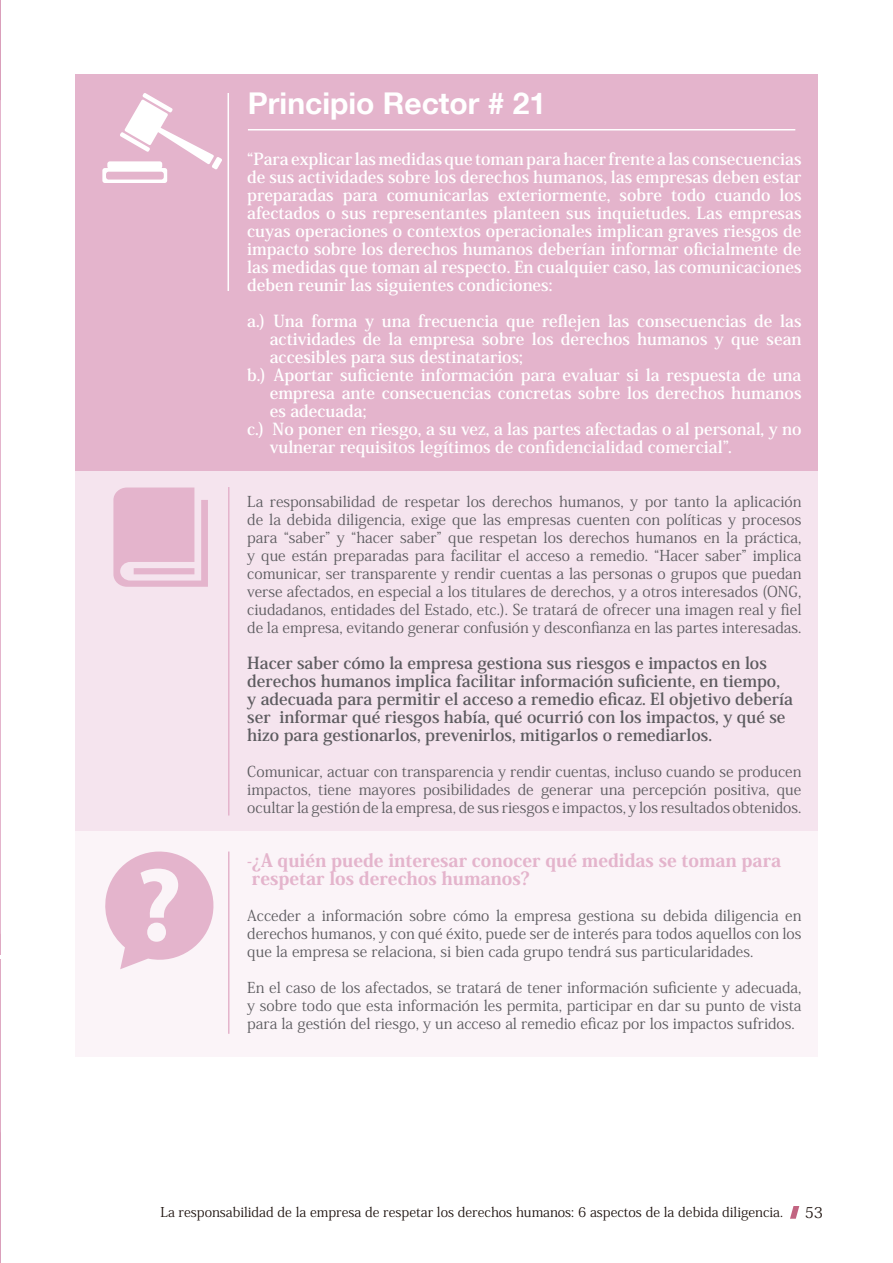
<style>
.page{position:relative;width:893px;height:1263px;background:#fff}
.page>*{position:absolute;margin:0;border:0;box-sizing:border-box;transform-origin:0 0}
.t1{font:700 30px "Helvetica Neue LT";color:#fff}
.t2{font:800 18px/18px "Koz Min Pro";color:#e4b4cc}
.t3{font:700 16.5px/18px "Koz Min Pro";color:#fff;text-align:justify}
.t4{font:700 16.5px/18px "Koz Min Pro";color:#5c5b5f}
.t5{font:15px/18px "Koz Min Pro";color:#5c5b5f;text-align:justify}
.t6{font:15px "Koz Min Pro";color:#1f1410}
.t7{font:13.5px "Koz Min Pro";color:#1f1410}
</style>
<div class="page">
<svg style="left:0;top:0;width:1px;height:1263px"></svg>
<div style="left:75px;top:468px;width:743px;height:363px;background:#f5e4ee"></div>
<div style="left:75px;top:831px;width:743px;height:225px;background:#fbf4f8"></div>
<div style="left:75px;top:75px;width:743px;height:396px;background:#e4b4cc"></div>
<hr style="left:248px;top:129px;width:547px;height:1px;background:#fff">
<svg style="left:102px;top:93px;width:120px;height:90px"></svg>
<hr style="left:228px;top:93px;width:1px;height:198px;background:#fff">
<hr style="left:228px;top:487px;width:2px;height:329px;background:#e4b4cc">
<svg style="left:113px;top:488px;width:95px;height:99px"></svg>
<hr style="left:228px;top:852px;width:2px;height:182px;background:#e4b4cc">
<svg style="left:105px;top:851px;width:109px;height:118px"></svg>
<svg style="left:790px;top:1206px;width:9px;height:13px"></svg>
<h1 class="t1" style="left:248px;top:85px;width:300px">Principio Rector # 21</h1>
<p class="t3" style="left:247px;top:149px;width:556px">“Para explicar las medidas que toman para hacer frente a las consecuencias de sus actividades sobre los derechos humanos, las empresas deben estar preparadas para comunicarlas exteriormente, sobre todo cuando los afectados o sus representantes planteen sus inquietudes. Las empresas cuyas operaciones o contextos operacionales implican graves riesgos de impacto sobre los derechos humanos deberían informar oficialmente de las medidas que toman al respecto. En cualquier caso, las comunicaciones deben reunir las siguientes condiciones:</p>
<p class="t3" style="left:247px;top:311px;width:556px">a.) Una forma y una frecuencia que reflejen las consecuencias de las</p>
<p class="t3" style="left:270px;top:329px;width:533px">actividades de la empresa sobre los derechos humanos y que sean</p>
<p class="t3" style="left:270px;top:347px;width:255px">accesibles para sus destinatarios;</p>
<p class="t3" style="left:247px;top:365px;width:556px">b.) Aportar suficiente información para evaluar si la respuesta de una</p>
<p class="t3" style="left:270px;top:383px;width:533px">empresa ante consecuencias concretas sobre los derechos humanos</p>
<p class="t3" style="left:270px;top:401px;width:98px">es adecuada;</p>
<p class="t3" style="left:247px;top:419px;width:556px">c.) No poner en riesgo, a su vez, a las partes afectadas o al personal, y no</p>
<p class="t3" style="left:270px;top:437px;width:464px">vulnerar requisitos legítimos de confidencialidad comercial”.</p>
<p class="t5" style="left:247px;top:492px;width:556px">La responsabilidad de respetar los derechos humanos, y por tanto la aplicación de la debida diligencia, exige que las empresas cuenten con políticas y procesos para “saber” y “hacer saber” que respetan los derechos humanos en la práctica, y que están preparadas para facilitar el acceso a remedio. “Hacer saber” implica comunicar, ser transparente y rendir cuentas a las personas o grupos que puedan verse afectados, en especial a los titulares de derechos, y a otros interesados (ONG, ciudadanos, entidades del Estado, etc.). Se tratará de ofrecer una imagen real y fiel de la empresa, evitando generar confusión y desconfianza en las partes interesadas.</p>
<p class="t4" style="left:247px;top:653px;width:547px">Hacer saber cómo la empresa gestiona sus riesgos e impactos en los derechos humanos implica facilitar información suficiente, en tiempo, y adecuada para permitir el acceso a remedio eficaz. El objetivo debería ser informar qué riesgos había, qué ocurrió con los impactos, y qué se hizo para gestionarlos, prevenirlos, mitigarlos o remediarlos.</p>
<p class="t5" style="left:247px;top:762px;width:556px">Comunicar, actuar con transparencia y rendir cuentas, incluso cuando se producen impactos, tiene mayores posibilidades de generar una percepción positiva, que ocultar la gestión de la empresa, de sus riesgos e impactos, y los resultados obtenidos.</p>
<p class="t2" style="left:247px;top:850px;width:536px">-¿A quién puede interesar conocer qué medidas se toman para respetar los derechos humanos?</p>
<p class="t5" style="left:247px;top:906px;width:556px">Acceder a información sobre cómo la empresa gestiona su debida diligencia en derechos humanos, y con qué éxito, puede ser de interés para todos aquellos con los que la empresa se relaciona, si bien cada grupo tendrá sus particularidades.</p>
<p class="t5" style="left:247px;top:978px;width:556px">En el caso de los afectados, se tratará de tener información suficiente y adecuada, y sobre todo que esta información les permita, participar en dar su punto de vista para la gestión del riesgo, y un acceso al remedio eficaz por los impactos sufridos.</p>
<p class="t7" style="left:160px;top:1202px;width:624px">La responsabilidad de la empresa de respetar los derechos humanos: 6 aspectos de la debida diligencia.</p>
<p class="t6" style="left:805px;top:1202px;width:20px">53</p>
</div>
